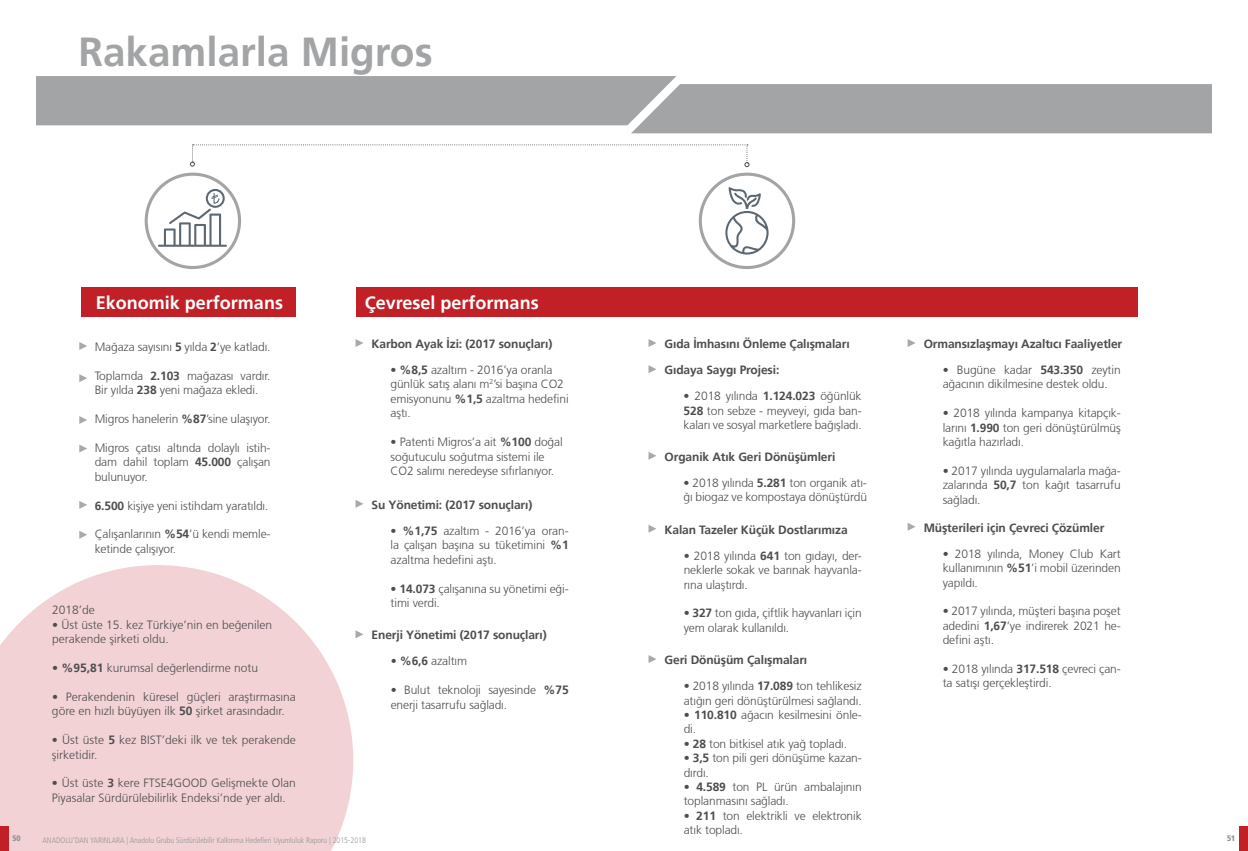
<style>
.page{position:relative;width:1248px;height:851px;background:#fff}
.page>*{position:absolute;margin:0;border:0;box-sizing:border-box;transform-origin:0 0}
.t1{font:700 40.4px "Frutiger LT";color:#a2a4a5}
.t2{font:700 18px "Frutiger LT";color:#fff}
.t3{font:300 12px/14.4px "Frutiger LT";letter-spacing:-.01em;color:#4d4d4f}
.t4{font:700 12px "Frutiger LT";letter-spacing:-.01em;color:#4d4d4f}
.t5{font:300 8px "Frutiger Cond LT";color:#939598}
.t6{font:900 8px "Frutiger Cond LT";color:#939598}
.s1{font-weight:700}
</style>
<div class="page">
<svg style="left:0;top:565px;width:353px;height:285px;background:#f3d7d9"></svg>
<div style="left:1239px;top:826px;width:8px;height:24px;background:#c02026"></div>
<div style="left:0;top:826px;width:9px;height:24px;background:#c02026"></div>
<svg style="left:36px;top:76px;width:1175px;height:57px;background:#afb0b1"></svg>
<div style="left:145px;top:173px;width:96px;height:96px;border:3px solid #a2a4a5;border-radius:50%"></div>
<div style="left:698px;top:173px;width:97px;height:96px;border:3px solid #a2a4a5;border-radius:50%"></div>
<svg style="left:79px;top:342px;width:8px;height:8px"></svg>
<svg style="left:355px;top:339px;width:8px;height:8px"></svg>
<svg style="left:648px;top:365px;width:8px;height:8px"></svg>
<svg style="left:907px;top:339px;width:8px;height:8px"></svg>
<svg style="left:907px;top:523px;width:8px;height:7px"></svg>
<svg style="left:355px;top:500px;width:8px;height:7px"></svg>
<svg style="left:648px;top:452px;width:8px;height:7px"></svg>
<svg style="left:355px;top:630px;width:8px;height:8px"></svg>
<svg style="left:648px;top:339px;width:8px;height:8px"></svg>
<svg style="left:648px;top:525px;width:8px;height:7px"></svg>
<svg style="left:648px;top:655px;width:8px;height:8px"></svg>
<svg style="left:79px;top:374px;width:8px;height:8px"></svg>
<svg style="left:79px;top:416px;width:8px;height:8px"></svg>
<svg style="left:79px;top:444px;width:8px;height:8px"></svg>
<svg style="left:79px;top:501px;width:8px;height:7px"></svg>
<svg style="left:79px;top:531px;width:8px;height:7px"></svg>
<svg style="left:190px;top:144px;width:559px;height:23px"></svg>
<svg style="left:158px;top:189px;width:69px;height:58px"></svg>
<svg style="left:725px;top:187px;width:43px;height:67px"></svg>
<div style="left:356px;top:287px;width:781px;height:29px;background:#c02026"></div>
<div style="left:81px;top:287px;width:215px;height:29px;background:#c02026"></div>
<h1 class="t1" style="left:78px;top:28px;width:356px">Rakamlarla Migros</h1>
<h2 class="t2" style="left:96px;top:292px;width:189px">Ekonomik performans</h2>
<h2 class="t2" style="left:365px;top:292px;width:175px">Çevresel performans</h2>
<p class="t4" style="left:371px;top:337px;width:182px">Karbon Ayak İzi: (2017 sonuçları)</p>
<p class="t4" style="left:664px;top:337px;width:187px">Gıda İmhasını Önleme Çalışmaları</p>
<p class="t4" style="left:923px;top:337px;width:200px">Ormansızlaşmayı Azaltıcı Faaliyetler</p>
<p class="t3" style="left:95px;top:340px;width:177px">Mağaza sayısını <span class="s1">5</span> yılda <span class="s1">2</span>’ye katladı.</p>
<p class="t3" style="left:95px;top:368px;width:177px">Toplamda <span class="s1">2.103</span> mağazası vardır.<br>Bir yılda <span class="s1">238</span> yeni mağaza ekledi.</p>
<p class="t3" style="left:95px;top:412px;width:177px">Migros hanelerin <span class="s1">%87</span>’sine ulaşıyor.</p>
<p class="t3" style="left:95px;top:440px;width:177px;text-align:justify">Migros çatısı altında dolaylı istih&shy;dam dahil toplam <span class="s1">45.000</span> çalışan bulunuyor.</p>
<p class="t3" style="left:95px;top:498px;width:175px"><span class="s1">6.500</span> kişiye yeni istihdam yaratıldı.</p>
<p class="t3" style="left:95px;top:527px;width:177px">Çalışanlarının <span class="s1">%54</span>’ü kendi memle&shy;ketinde çalışıyor.</p>
<p class="t3" style="left:390px;top:363px;width:180px">• <span class="s1">%8,5</span> azaltım - 2016’ya oranla günlük satış alanı m<sup>2</sup>’si başına CO2 emisyonunu <span class="s1">%1,5</span> azaltma hedefini aştı.</p>
<p class="t3" style="left:390px;top:435px;width:173px">• Patenti Migros’a ait <span class="s1">%100</span> doğal soğutuculu soğutma sistemi ile<br>CO2 salımı neredeyse sıfırlanıyor.</p>
<p class="t3" style="left:942px;top:363px;width:179px">• Bugüne kadar <span class="s1">543.350</span> zeytin ağacının dikilmesine destek oldu.</p>
<p class="t3" style="left:942px;top:406px;width:179px;text-align:justify">• 2018 yılında kampanya kitapçık&shy;larını <span class="s1">1.990</span> ton geri dönüştürülmüş kağıtla hazırladı.</p>
<p class="t3" style="left:942px;top:463px;width:179px;text-align:justify">• 2017 yılında uygulamalarla mağa&shy;zalarında <span class="s1">50,7</span> ton kağıt tasarrufu sağladı.</p>
<p class="t4" style="left:664px;top:363px;width:116px">Gıdaya Saygı Projesi:</p>
<p class="t3" style="left:683px;top:389px;width:179px;text-align:justify">• 2018 yılında <span class="s1">1.124.023</span> öğünlük <span class="s1">528</span> ton sebze - meyveyi, gıda ban&shy;kaları ve sosyal marketlere bağışladı.</p>
<p class="t4" style="left:664px;top:449px;width:172px">Organik Atık Geri Dönüşümleri</p>
<p class="t3" style="left:683px;top:475px;width:185px">• 2018 yılında <span class="s1">5.281</span> ton organik atı&shy;ğı biogaz ve kompostaya dönüştürdü</p>
<p class="t4" style="left:371px;top:497px;width:162px">Su Yönetimi: (2017 sonuçları)</p>
<p class="t4" style="left:923px;top:520px;width:182px">Müşterileri için Çevreci Çözümler</p>
<p class="t4" style="left:664px;top:522px;width:185px">Kalan Tazeler Küçük Dostlarımıza</p>
<p class="t3" style="left:390px;top:523px;width:179px;text-align:justify">• <span class="s1">%1,75</span> azaltım - 2016’ya oran&shy;la çalışan başına su tüketimini <span class="s1">%1 </span>azaltma hedefini aştı.</p>
<p class="t3" style="left:390px;top:581px;width:179px">• <span class="s1">14.073</span> çalışanına su yönetimi eği&shy;timi verdi.</p>
<p class="t3" style="left:942px;top:546px;width:179px;text-align:justify">• 2018 yılında, Money Club Kart kullanımının <span class="s1">%51</span>’i mobil üzerinden yapıldı.</p>
<p class="t3" style="left:942px;top:604px;width:179px;text-align:justify">• 2017 yılında, müşteri başına poşet adedini <span class="s1">1,67</span>’ye indirerek 2021 he&shy;defini aştı.</p>
<p class="t3" style="left:942px;top:661px;width:179px">• 2018 yılında <span class="s1">317.518</span> çevreci çan&shy;ta satışı gerçekleştirdi.</p>
<p class="t3" style="left:683px;top:548px;width:179px;text-align:justify">• 2018 yılında <span class="s1">641</span> ton gıdayı, der&shy;neklerle sokak ve barınak hayvanla&shy;rına ulaştırdı.</p>
<p class="t3" style="left:683px;top:606px;width:179px">• <span class="s1">327</span> ton gıda, çiftlik hayvanları için yem olarak kullanıldı.</p>
<p class="t3" style="left:52px;top:603px;width:44px">2018’de</p>
<p class="t3" style="left:52px;top:617px;width:222px">• Üst üste 15. kez Türkiye’nin en beğenilen perakende şirketi oldu.</p>
<p class="t3" style="left:52px;top:660px;width:208px">• <span class="s1">%95,81</span> kurumsal değerlendirme notu</p>
<p class="t3" style="left:52px;top:689px;width:245px">• Perakendenin küresel güçleri araştırmasına göre en hızlı büyüyen ilk <span class="s1">50</span> şirket arasındadır.</p>
<p class="t3" style="left:52px;top:732px;width:245px">• Üst üste <span class="s1">5</span> kez BIST’deki ilk ve tek perakende şirketidir.</p>
<p class="t3" style="left:52px;top:776px;width:245px">• Üst üste <span class="s1">3</span> kere FTSE4GOOD Gelişmekte Olan<br>Piyasalar Sürdürülebilirlik Endeksi’nde yer aldı.</p>
<p class="t4" style="left:371px;top:628px;width:176px">Enerji Yönetimi (2017 sonuçları)</p>
<p class="t4" style="left:664px;top:652px;width:144px">Geri Dönüşüm Çalışmaları</p>
<p class="t3" style="left:390px;top:654px;width:78px">• <span class="s1">%6,6</span> azaltım</p>
<p class="t3" style="left:390px;top:683px;width:179px">• Bulut teknoloji sayesinde <span class="s1">%75 </span>enerji tasarrufu sağladı.</p>
<p class="t3" style="left:683px;top:678px;width:179px">• 2018 yılında <span class="s1">17.089</span> ton tehlikesiz atığın geri dönüştürülmesi sağlandı.</p>
<p class="t3" style="left:683px;top:707px;width:179px">• <span class="s1">110.810</span> ağacın kesilmesini önle&shy;di.</p>
<p class="t3" style="left:683px;top:736px;width:165px">• <span class="s1">28</span> ton bitkisel atık yağ topladı.</p>
<p class="t3" style="left:683px;top:750px;width:179px">• <span class="s1">3,5</span> ton pili geri dönüşüme kazan&shy;dırdı.</p>
<p class="t3" style="left:683px;top:779px;width:179px">• <span class="s1">4.589</span> ton PL ürün ambalajının toplanmasını sağladı.</p>
<p class="t3" style="left:683px;top:808px;width:179px">• <span class="s1">211</span> ton elektrikli ve elektronik atık topladı.</p>
<p class="t6" style="left:12px;top:833px;width:10px">50</p>
<p class="t5" style="left:43px;top:835px;width:325px">ANADOLU’DAN YARINLARA | Anadolu Grubu Sürdürülebilir Kalkınma Hedefleri Uyumluluk Raporu | 2015-2018</p>
<p class="t6" style="left:1226px;top:833px;width:10px">51</p>
</div>
